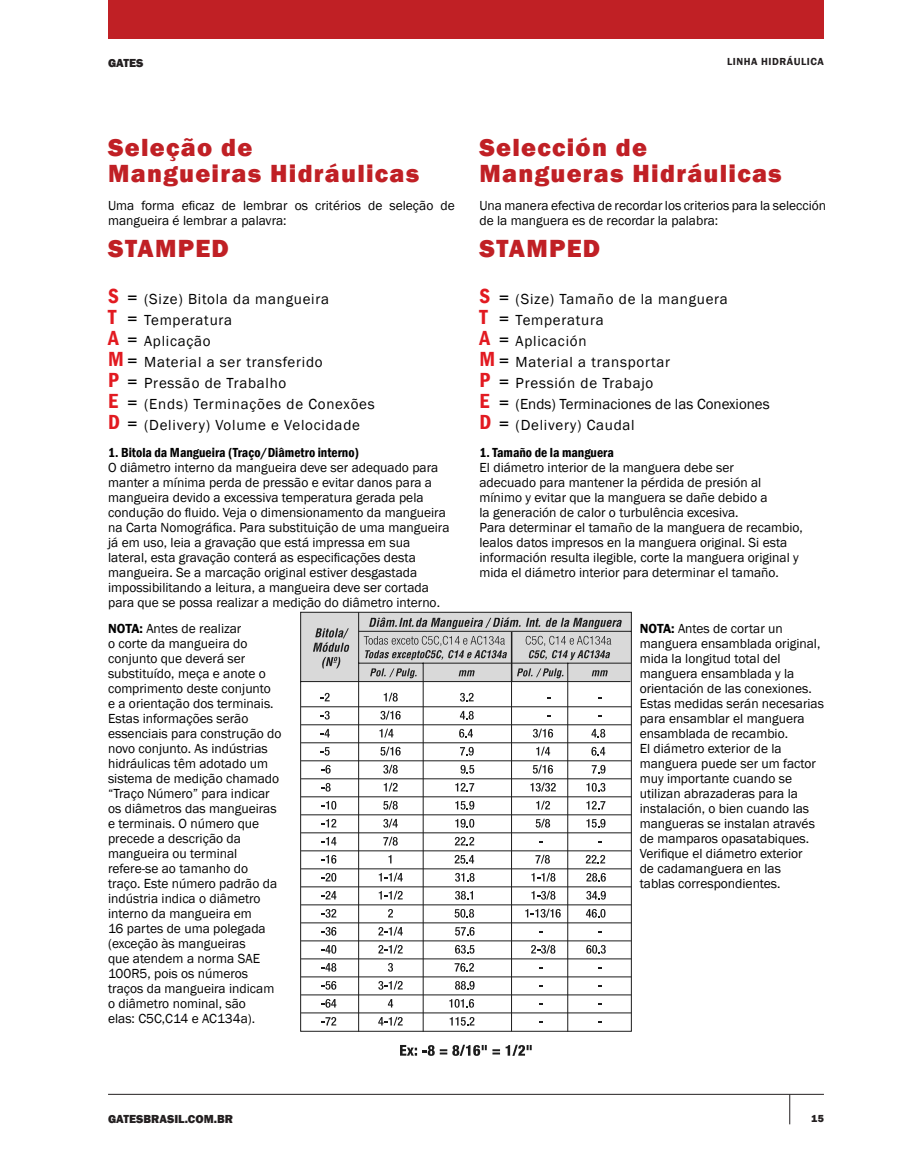
<style>
.page{position:relative;width:905px;height:1175px;background:#fff}
.page>*{position:absolute;margin:0;border:0;box-sizing:border-box;transform-origin:0 0}
._7pt_catalog_and_sec{font:800 25.5px "Franklin Gothic";letter-spacing:.05em;color:#c02025}
._7pt_catalog_and_sec-2{font:600 condensed 21px "Franklin Gothic";color:#e21a21}
._7pt_catalog_and_sec-3{font:15px "Franklin Gothic";letter-spacing:.05em;color:#000}
._7pt_catalog_and_sec-4{font:15px "Franklin Gothic";color:#000}
.T_Red__CELL_-_Notice{font:13.5px/15px "Franklin Gothic";color:#000}
.T_Red__CELL_-_Notice-2{font:600 condensed 13.5px "Franklin Gothic";color:#000}
.t1{font:800 12px "Franklin Gothic";color:#231f20}
.t2{font:600 10.5px "Franklin Gothic";letter-spacing:.05em;color:#231f20}
.t3{font:800 10.5px "Franklin Gothic";color:#231f20}
.s1{font-size:18px}
.s2{font-weight:600}
</style>
<div class="page">
<hr style="left:789px;top:1094px;width:1px;height:30px;background:#231f20">
<hr style="left:108px;top:1094px;width:716px;height:1px;background:#231f20">
<svg style="left:300px;top:611px;width:332px;height:421px"></svg>
<hr style="left:511px;top:632px;width:1px;height:50px;background:#1c1c1c">
<hr style="left:511px;top:681px;width:1px;height:350px;background:#1c1c1c">
<hr style="left:567px;top:663px;width:1px;height:368px;background:#1c1c1c">
<hr style="left:423px;top:662px;width:1px;height:369px;background:#1c1c1c">
<hr style="left:358px;top:612px;width:1px;height:419px;background:#1c1c1c">
<hr style="left:358px;top:662px;width:273px;height:1px;background:#1c1c1c">
<svg style="left:369px;top:617px;width:151px;height:12px;background:#9e9e9e"></svg>
<svg style="left:526px;top:618px;width:96px;height:11px"></svg>
<svg style="left:364px;top:636px;width:143px;height:24px;background:#b0b0b0"></svg>
<svg style="left:525px;top:636px;width:86px;height:24px;background:#b3b3b3"></svg>
<svg style="left:517px;top:668px;width:46px;height:10px"></svg>
<svg style="left:458px;top:670px;width:16px;height:6px"></svg>
<svg style="left:591px;top:670px;width:16px;height:6px"></svg>
<svg style="left:400px;top:1044px;width:131px;height:11px"></svg>
<div style="left:108px;top:0;width:716px;height:38px;background:#c02025"></div>
<p class="t1" style="left:108px;top:55px;width:37px">GATES</p>
<p class="t2" style="left:727px;top:55px;width:98px">LINHA HIDRÁULICA</p>
<p class="_7pt_catalog_and_sec" style="left:108px;top:131px;width:146px">Seleção de</p>
<p class="_7pt_catalog_and_sec" style="left:108px;top:156px;width:312px">Mangueiras Hidráulicas</p>
<p class="_7pt_catalog_and_sec" style="left:479px;top:131px;width:169px">Selección de</p>
<p class="_7pt_catalog_and_sec" style="left:479px;top:156px;width:304px">Mangueras Hidráulicas</p>
<p class="T_Red__CELL_-_Notice" style="left:108px;top:199px;width:348px">Uma forma eficaz de lembrar os critérios de seleção de mangueira é lembrar a palavra:</p>
<p class="T_Red__CELL_-_Notice" style="left:479px;top:199px;width:348px">Una manera efectiva de recordar los criterios para la selección de la manguera es de recordar la palabra:</p>
<p class="_7pt_catalog_and_sec" style="left:108px;top:232px;width:122px">STAMPED</p>
<p class="_7pt_catalog_and_sec-2" style="left:108px;top:282px;width:12px">S</p>
<p class="_7pt_catalog_and_sec-2" style="left:108px;top:303px;width:10px">T</p>
<p class="_7pt_catalog_and_sec-2" style="left:108px;top:324px;width:12px">A</p>
<p class="_7pt_catalog_and_sec-2" style="left:108px;top:345px;width:17px">M</p>
<p class="_7pt_catalog_and_sec-2" style="left:108px;top:366px;width:12px">P</p>
<p class="_7pt_catalog_and_sec-2" style="left:108px;top:387px;width:12px">E</p>
<p class="_7pt_catalog_and_sec-2" style="left:108px;top:408px;width:13px">D</p>
<p class="_7pt_catalog_and_sec-3" style="left:127px;top:290px;width:203px"><span class="s1">=</span> (Size) Bitola da mangueira</p>
<p class="_7pt_catalog_and_sec-3" style="left:127px;top:311px;width:106px"><span class="s1">=</span> Temperatura</p>
<p class="_7pt_catalog_and_sec-3" style="left:127px;top:332px;width:85px"><span class="s1">=</span> Aplicação</p>
<p class="_7pt_catalog_and_sec-3" style="left:127px;top:353px;width:197px"><span class="s1">=</span> Material a ser transferido</p>
<p class="_7pt_catalog_and_sec-3" style="left:127px;top:374px;width:161px"><span class="s1">=</span> Pressão de Trabalho</p>
<p class="_7pt_catalog_and_sec-3" style="left:127px;top:395px;width:249px"><span class="s1">=</span> (Ends) Terminações de Conexões</p>
<p class="_7pt_catalog_and_sec-3" style="left:127px;top:416px;width:234px"><span class="s1">=</span> (Delivery) Volume e Velocidade</p>
<p class="T_Red__CELL_-_Notice-2" style="left:108px;top:444px;width:252px">1. Bitola da Mangueira (Traço/Diâmetro interno)</p>
<p class="T_Red__CELL_-_Notice" style="left:108px;top:460px;width:343px">O diâmetro interno da mangueira deve ser adequado para manter a mínima perda de pressão e evitar danos para a mangueira devido a excessiva temperatura gerada pela condução do fluido. Veja o dimensionamento da mangueira na Carta Nomográfica. Para substituição de uma mangueira já em uso, leia a gravação que está impressa em sua lateral, esta gravação conterá as especificações desta mangueira. Se a marcação original estiver desgastada impossibilitando a leitura, a mangueira deve ser cortada para que se possa realizar a medição do diâmetro interno.</p>
<p class="T_Red__CELL_-_Notice" style="left:108px;top:621px;width:175px"><span class="s2">NOTA:</span> Antes de realizar<br>o corte da mangueira do conjunto que deverá ser substituído, meça e anote o comprimento deste conjunto<br>e a orientação dos terminais.<br>Estas informações serão essenciais para construção do novo conjunto. As indústrias hidráulicas têm adotado um sistema de medição chamado “Traço Número” para indicar os diâmetros das mangueiras e terminais. O número que precede a descrição da mangueira ou terminal</p>
<p class="T_Red__CELL_-_Notice" style="left:108px;top:861px;width:171px">refere-se ao tamanho do traço. Este número padrão da indústria indica o diâmetro interno da mangueira em<br>16 partes de uma polegada (exceção às mangueiras<br>que atendem a norma SAE<br>100R5, pois os números traços da mangueira indicam o diâmetro nominal, são<br>elas: C5C,C14 e AC134a).</p>
<p class="_7pt_catalog_and_sec" style="left:479px;top:232px;width:122px">STAMPED</p>
<p class="_7pt_catalog_and_sec-2" style="left:479px;top:282px;width:12px">S</p>
<p class="_7pt_catalog_and_sec-2" style="left:479px;top:303px;width:10px">T</p>
<p class="_7pt_catalog_and_sec-2" style="left:479px;top:324px;width:12px">A</p>
<p class="_7pt_catalog_and_sec-2" style="left:479px;top:345px;width:17px">M</p>
<p class="_7pt_catalog_and_sec-2" style="left:479px;top:366px;width:12px">P</p>
<p class="_7pt_catalog_and_sec-2" style="left:479px;top:387px;width:12px">E</p>
<p class="_7pt_catalog_and_sec-2" style="left:479px;top:408px;width:13px">D</p>
<p class="_7pt_catalog_and_sec-3" style="left:498px;top:290px;width:231px"><span class="s1">=</span> (Size) Tamaño de la manguera</p>
<p class="_7pt_catalog_and_sec-3" style="left:498px;top:311px;width:106px"><span class="s1">=</span> Temperatura</p>
<p class="_7pt_catalog_and_sec-3" style="left:498px;top:332px;width:89px"><span class="s1">=</span> Aplicación</p>
<p class="_7pt_catalog_and_sec-3" style="left:498px;top:353px;width:173px"><span class="s1">=</span> Material a transportar</p>
<p class="_7pt_catalog_and_sec-3" style="left:498px;top:374px;width:156px"><span class="s1">=</span> Pressión de Trabajo</p>
<p class="_7pt_catalog_and_sec-4" style="left:498px;top:395px;width:272px"><span class="s1">=</span> (Ends) Terminaciones de las Conexiones</p>
<p class="_7pt_catalog_and_sec-3" style="left:498px;top:416px;width:137px"><span class="s1">=</span> (Delivery) Caudal</p>
<p class="T_Red__CELL_-_Notice-2" style="left:479px;top:444px;width:136px">1. Tamaño de la manguera</p>
<p class="T_Red__CELL_-_Notice" style="left:479px;top:460px;width:290px">El diámetro interior de la manguera debe ser adecuado para mantener la pérdida de presión al mínimo y evitar que la manguera se dañe debido a la generación de calor o turbulência excesiva.</p>
<p class="T_Red__CELL_-_Notice" style="left:479px;top:520px;width:325px">Para determinar el tamaño de la manguera de recambio, lealos datos impresos en la manguera original. Si esta información resulta ilegible, corte la manguera original y mida el diámetro interior para determinar el tamaño.</p>
<p class="T_Red__CELL_-_Notice" style="left:639px;top:621px;width:186px"><span class="s2">NOTA:</span> Antes de cortar un manguera ensamblada original, mida la longitud total del manguera ensamblada y la orientación de las conexiones.<br>Estas medidas serán necesarias para ensamblar el manguera ensamblada de recambio.</p>
<p class="T_Red__CELL_-_Notice" style="left:639px;top:741px;width:178px">El diámetro exterior de la manguera puede ser um factor muy importante cuando se utilizan abrazaderas para la instalación, o bien cuando las mangueras se instalan através de mamparos opasatabiques.<br>Verifique el diámetro exterior de cadamanguera en las tablas correspondientes.</p>
<p class="t1" style="left:108px;top:1110px;width:127px">GATESBRASIL.COM.BR</p>
<p class="t3" style="left:811px;top:1111px;width:14px">15</p>
</div>
